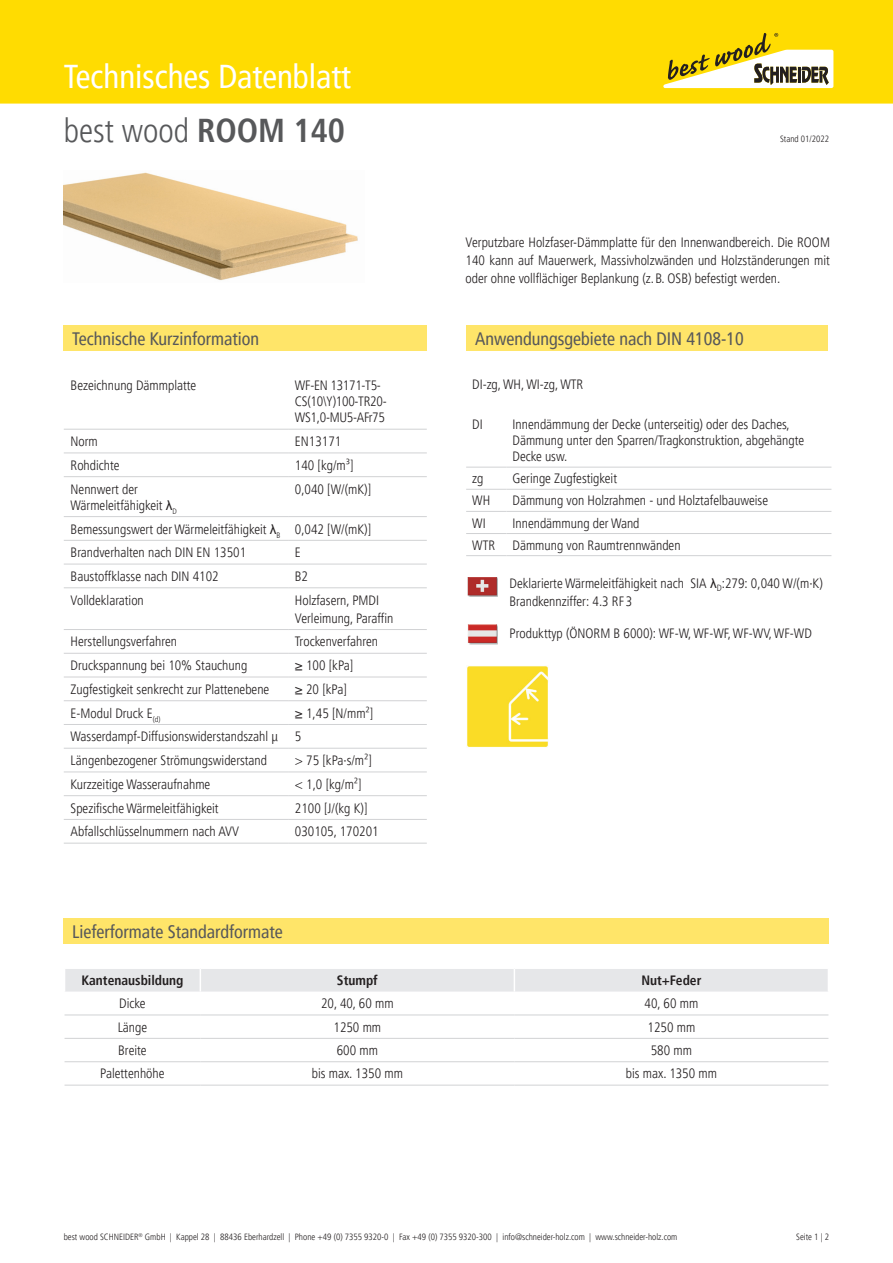
<style>
.page{position:relative;width:893px;height:1263px;background:#fff}
.page>*{position:absolute;margin:0;border:0;box-sizing:border-box;transform-origin:0 0}
.t1{font:condensed 33px/54px "Frutiger LT Pro";color:#fff}
.t2{font:condensed 18px "Frutiger LT Pro";color:#57585a}
.t3{font:300 condensed 13.5px/18px "Frutiger LT Pro";color:#231f20}
.t4{font:300 condensed 13.5px/16.2px "Frutiger LT Pro";letter-spacing:-.02em;color:#231f20}
.t5{font:700 condensed 13.5px "Frutiger LT Pro";color:#231f20}
.t6{font:300 condensed 9px "Frutiger LT Pro";color:#231f20}
.s1{font-weight:300;color:#57585a}
.s2{font-weight:700;color:#57585a}
.s3{font-family:"Arial";font-weight:400;font-stretch:normal}
</style>
<div class="page">
<div style="left:0;top:0;width:893px;height:104px;background:#ffdc01"></div>
<svg style="left:663px;top:33px;width:170px;height:55px"></svg>
<div style="left:467px;top:325px;width:361px;height:26px;background:#ffe569"></div>
<div style="left:64px;top:325px;width:363px;height:26px;background:#ffe569"></div>
<div style="left:64px;top:918px;width:765px;height:26px;background:#ffe569"></div>
<hr style="left:64px;top:476px;width:224px;height:1px;background:#d1d2d4">
<hr style="left:288px;top:516px;width:139px;height:1px;background:#d1d2d4">
<hr style="left:64px;top:516px;width:224px;height:1px;background:#d1d2d4">
<hr style="left:64px;top:795px;width:224px;height:1px;background:#d1d2d4">
<hr style="left:288px;top:795px;width:139px;height:1px;background:#d1d2d4">
<hr style="left:64px;top:819px;width:224px;height:1px;background:#d1d2d4">
<hr style="left:288px;top:819px;width:139px;height:1px;background:#d1d2d4">
<hr style="left:64px;top:843px;width:224px;height:1px;background:#d1d2d4">
<hr style="left:288px;top:843px;width:139px;height:1px;background:#d1d2d4">
<hr style="left:64px;top:540px;width:224px;height:1px;background:#d1d2d4">
<hr style="left:288px;top:540px;width:139px;height:1px;background:#d1d2d4">
<hr style="left:64px;top:564px;width:224px;height:1px;background:#d1d2d4">
<hr style="left:288px;top:564px;width:139px;height:1px;background:#d1d2d4">
<hr style="left:64px;top:772px;width:224px;height:1px;background:#d1d2d4">
<hr style="left:288px;top:772px;width:139px;height:1px;background:#d1d2d4">
<hr style="left:64px;top:748px;width:224px;height:1px;background:#d1d2d4">
<hr style="left:288px;top:748px;width:139px;height:1px;background:#d1d2d4">
<hr style="left:64px;top:700px;width:224px;height:1px;background:#d1d2d4">
<hr style="left:288px;top:700px;width:139px;height:1px;background:#d1d2d4">
<hr style="left:64px;top:724px;width:224px;height:1px;background:#d1d2d4">
<hr style="left:288px;top:724px;width:139px;height:1px;background:#d1d2d4">
<hr style="left:64px;top:677px;width:224px;height:1px;background:#d1d2d4">
<hr style="left:288px;top:677px;width:139px;height:1px;background:#d1d2d4">
<hr style="left:64px;top:653px;width:224px;height:1px;background:#d1d2d4">
<hr style="left:288px;top:653px;width:139px;height:1px;background:#d1d2d4">
<hr style="left:64px;top:587px;width:224px;height:1px;background:#d1d2d4">
<hr style="left:288px;top:587px;width:139px;height:1px;background:#d1d2d4">
<hr style="left:64px;top:629px;width:224px;height:1px;background:#d1d2d4">
<hr style="left:288px;top:629px;width:139px;height:1px;background:#d1d2d4">
<hr style="left:64px;top:429px;width:224px;height:1px;background:#d1d2d4">
<hr style="left:64px;top:453px;width:224px;height:1px;background:#d1d2d4">
<hr style="left:288px;top:429px;width:139px;height:1px;background:#d1d2d4">
<hr style="left:288px;top:453px;width:139px;height:1px;background:#d1d2d4">
<hr style="left:288px;top:476px;width:139px;height:1px;background:#d1d2d4">
<hr style="left:466px;top:467px;width:41px;height:1px;background:#d1d2d4">
<hr style="left:507px;top:467px;width:324px;height:1px;background:#d1d2d4">
<hr style="left:466px;top:489px;width:41px;height:1px;background:#d1d2d4">
<hr style="left:507px;top:489px;width:324px;height:1px;background:#d1d2d4">
<hr style="left:466px;top:511px;width:41px;height:1px;background:#d1d2d4">
<hr style="left:507px;top:511px;width:324px;height:1px;background:#d1d2d4">
<hr style="left:466px;top:533px;width:41px;height:1px;background:#d1d2d4">
<hr style="left:507px;top:533px;width:324px;height:1px;background:#d1d2d4">
<hr style="left:466px;top:555px;width:41px;height:1px;background:#d1d2d4">
<hr style="left:507px;top:555px;width:324px;height:1px;background:#d1d2d4">
<img style="left:467px;top:666px;width:81px;height:81px">
<div style="left:65px;top:969px;width:763px;height:22px;background:#e6e7e9"></div>
<hr style="left:65px;top:1015px;width:135px;height:1px;background:#d1d2d4">
<hr style="left:200px;top:1015px;width:314px;height:1px;background:#d1d2d4">
<hr style="left:514px;top:1015px;width:314px;height:1px;background:#d1d2d4">
<hr style="left:65px;top:1038px;width:135px;height:1px;background:#d1d2d4">
<hr style="left:200px;top:1038px;width:314px;height:1px;background:#d1d2d4">
<hr style="left:514px;top:1038px;width:314px;height:1px;background:#d1d2d4">
<hr style="left:65px;top:1061px;width:135px;height:1px;background:#d1d2d4">
<hr style="left:200px;top:1061px;width:314px;height:1px;background:#d1d2d4">
<hr style="left:514px;top:1061px;width:314px;height:1px;background:#d1d2d4">
<hr style="left:65px;top:1085px;width:135px;height:1px;background:#d1d2d4">
<hr style="left:200px;top:1085px;width:314px;height:1px;background:#d1d2d4">
<hr style="left:514px;top:1085px;width:314px;height:1px;background:#d1d2d4">
<img style="left:64px;top:172px;width:294px;height:109px">
<img style="left:468px;top:577px;width:29px;height:20px">
<img style="left:468px;top:624px;width:29px;height:20px">
<h1 class="t1" style="left:64px;top:50px;width:289px">Technisches Datenblatt <span class="s1">best wood</span> <span class="s2">ROOM 140</span></h1>
<p class="t6" style="left:780px;top:134px;width:51px">Stand 01/2022</p>
<p class="t3" style="left:466px;top:233px;width:366px;text-align:justify">Verputzbare Holzfaser-Dämmplatte für den Innenwandbereich. Die ROOM 140 kann auf Mauerwerk, Massivholzwänden und Holzständerungen mit oder ohne vollflächiger Beplankung (z.B. OSB) befestigt werden.</p>
<h2 class="t2" style="left:72px;top:328px;width:189px">Technische Kurzinformation</h2>
<h2 class="t2" style="left:475px;top:328px;width:270px">Anwendungsgebiete nach DIN 4108-10</h2>
<p class="t3" style="left:71px;top:376px;width:127px">Bezeichnung Dämmplatte</p>
<p class="t4" style="left:295px;top:377px;width:93px">WF-EN 13171-T5-<br>CS(10\Y)100-TR20-<br>WS1,0-MU5-AFr75</p>
<p class="t3" style="left:71px;top:433px;width:29px">Norm</p>
<p class="t3" style="left:295px;top:433px;width:48px">EN13171</p>
<p class="t3" style="left:71px;top:456px;width:51px">Rohdichte</p>
<p class="t3" style="left:295px;top:456px;width:60px">140 [kg/m³]</p>
<p class="t3" style="left:71px;top:481px;width:108px;line-height:16.2px">Nennwert der<br>Wärmeleitfähigkeit <span class="s3">λ</span><sub>D</sub></p>
<p class="t3" style="left:295px;top:480px;width:78px">0,040 [W/(mK)]</p>
<p class="t3" style="left:71px;top:517px;width:302px;line-height:23.7px">Bemessungswert der Wärmeleitfähigkeit <span class="s3">λ</span><sub>B</sub> 0,042 [W/(mK)]<br>Brandverhalten nach DIN EN 13501</p>
<p class="t3" style="left:295px;top:544px;width:7px">E</p>
<p class="t3" style="left:71px;top:567px;width:150px">Baustoffklasse nach DIN 4102</p>
<p class="t3" style="left:295px;top:567px;width:15px">B2</p>
<p class="t3" style="left:71px;top:591px;width:75px">Volldeklaration</p>
<p class="t3" style="left:295px;top:591px;width:100px">Holzfasern, PMDI<br>Verleimung, Paraffin</p>
<p class="t3" style="left:71px;top:633px;width:108px">Herstellungsverfahren</p>
<p class="t3" style="left:295px;top:633px;width:85px">Trockenverfahren</p>
<p class="t3" style="left:71px;top:657px;width:178px">Druckspannung bei 10% Stauchung</p>
<p class="t3" style="left:295px;top:657px;width:60px">≥ 100 [kPa]</p>
<p class="t3" style="left:71px;top:680px;width:200px">Zugfestigkeit senkrecht zur Plattenebene</p>
<p class="t3" style="left:295px;top:680px;width:53px">≥ 20 [kPa]</p>
<p class="t3" style="left:71px;top:704px;width:91px">E-Modul Druck E<sub>(d)</sub></p>
<p class="t3" style="left:295px;top:704px;width:80px">≥ 1,45 [N/mm²]</p>
<p class="t3" style="left:71px;top:728px;width:209px">Wasserdampf-Diffusionswiderstandszahl μ</p>
<p class="t3" style="left:295px;top:728px;width:8px">5</p>
<p class="t3" style="left:71px;top:752px;width:198px">Längenbezogener Strömungswiderstand</p>
<p class="t3" style="left:295px;top:752px;width:78px">&gt; 75 [kPa·s/m²]</p>
<p class="t3" style="left:71px;top:775px;width:141px">Kurzzeitige Wasseraufnahme</p>
<p class="t3" style="left:295px;top:775px;width:68px">&lt; 1,0 [kg/m²]</p>
<p class="t3" style="left:71px;top:799px;width:150px">Spezifische Wärmeleitfähigkeit</p>
<p class="t3" style="left:295px;top:799px;width:74px">2100 [J/(kg K)]</p>
<p class="t3" style="left:71px;top:823px;width:170px">Abfallschlüsselnummern nach AVV</p>
<p class="t3" style="left:295px;top:823px;width:85px">030105, 170201</p>
<h2 class="t2" style="left:72px;top:922px;width:212px">Lieferformate Standardformate</h2>
<p class="t3" style="left:472px;top:375px;width:113px">DI-zg, WH, WI-zg, WTR</p>
<p class="t3" style="left:472px;top:415px;width:12px">DI</p>
<p class="t3" style="left:513px;top:416px;width:293px;line-height:16.2px">Innendämmung der Decke (unterseitig) oder des Daches,<br>Dämmung unter den Sparren/Tragkonstruktion, abgehängte<br>Decke usw.</p>
<p class="t3" style="left:472px;top:470px;width:13px">zg</p>
<p class="t3" style="left:513px;top:470px;width:106px">Geringe Zugfestigkeit</p>
<p class="t3" style="left:472px;top:492px;width:20px">WH</p>
<p class="t3" style="left:513px;top:492px;width:257px">Dämmung von Holzrahmen - und Holztafelbauweise</p>
<p class="t3" style="left:472px;top:514px;width:15px">WI</p>
<p class="t3" style="left:513px;top:514px;width:129px">Innendämmung der Wand</p>
<p class="t3" style="left:472px;top:536px;width:25px">WTR</p>
<p class="t3" style="left:513px;top:536px;width:170px">Dämmung von Raumtrennwänden</p>
<p class="t3" style="left:509px;top:574px;width:315px">Deklarierte Wärmeleitfähigkeit nach SIA <span class="s3">λ</span><sub>D</sub>:279: 0,040 W/(m·K)<br>Brandkennziffer: 4.3 RF 3</p>
<p class="t3" style="left:509px;top:624px;width:304px">Produkttyp (ÖNORM B 6000): WF-W, WF-WF, WF-WV, WF-WD</p>
<p class="t5" style="left:81px;top:972px;width:104px">Kantenausbildung</p>
<p class="t5" style="left:337px;top:972px;width:42px">Stumpf</p>
<p class="t5" style="left:641px;top:972px;width:62px">Nut+Feder</p>
<p class="t3" style="left:119px;top:995px;width:28px">Dicke</p>
<p class="t3" style="left:321px;top:995px;width:74px">20, 40, 60 mm</p>
<p class="t3" style="left:645px;top:995px;width:55px">40, 60 mm</p>
<p class="t3" style="left:118px;top:1018px;width:31px">Länge</p>
<p class="t3" style="left:334px;top:1018px;width:49px">1250 mm</p>
<p class="t3" style="left:648px;top:1018px;width:49px">1250 mm</p>
<p class="t3" style="left:118px;top:1041px;width:30px">Breite</p>
<p class="t3" style="left:337px;top:1041px;width:43px">600 mm</p>
<p class="t3" style="left:651px;top:1041px;width:43px">580 mm</p>
<p class="t3" style="left:100px;top:1065px;width:66px">Palettenhöhe</p>
<p class="t3" style="left:312px;top:1065px;width:93px">bis max. 1350 mm</p>
<p class="t3" style="left:626px;top:1065px;width:93px">bis max. 1350 mm</p>
<p class="t6" style="left:64px;top:1232px;width:615px">best wood SCHNEIDER<sup>®</sup> GmbH | Kappel 28 | 88436 Eberhardzell | Phone +49 (0) 7355 9320-0 | Fax +49 (0) 7355 9320-300 | info@schneider-holz.com | www.schneider-holz.com</p>
<p class="t6" style="left:796px;top:1232px;width:34px">Seite 1 | 2</p>
</div>
